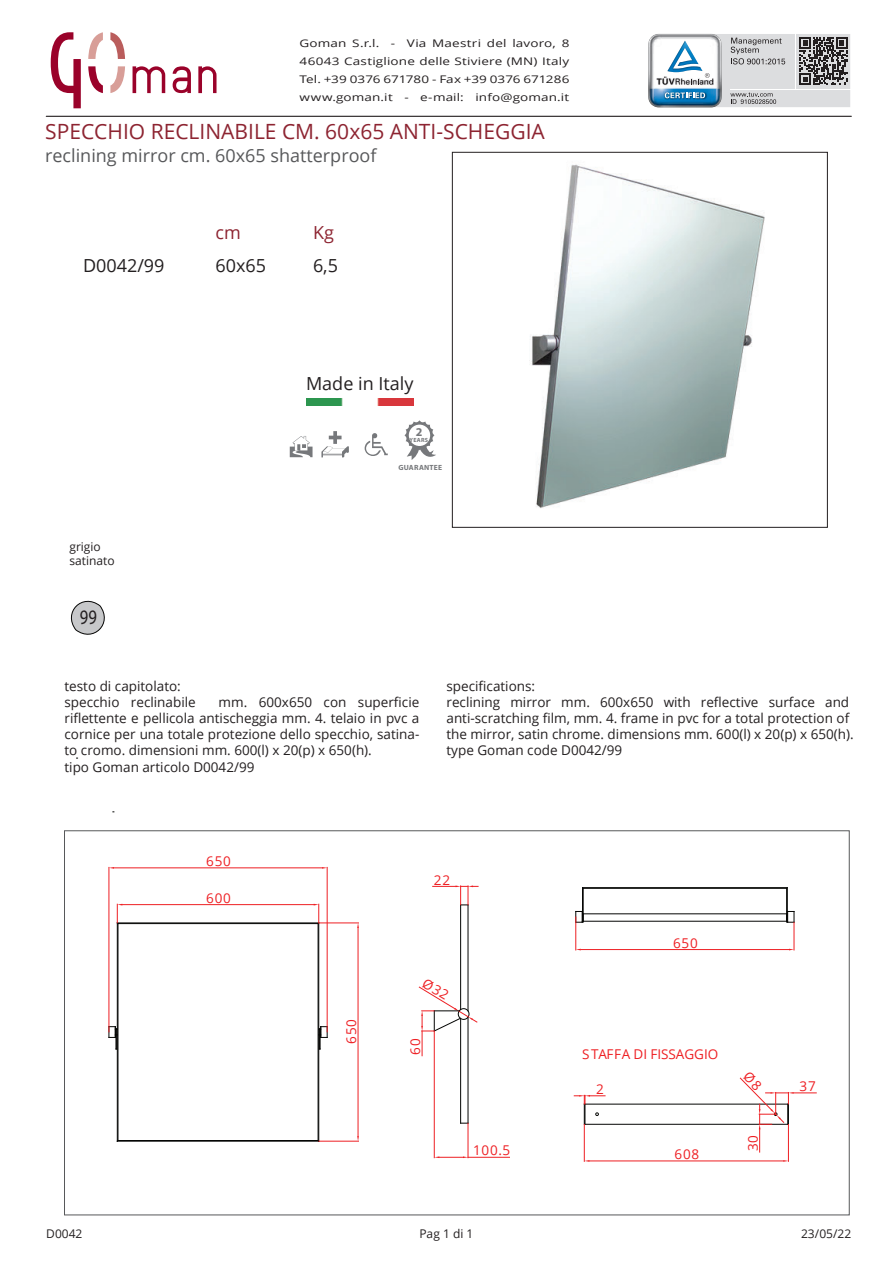
<style>
.page{position:relative;width:893px;height:1263px;background:#fff}
.page>*{position:absolute;margin:0;border:0;box-sizing:border-box;transform-origin:0 0}
.t1{font:21px "Open Sans";color:#8d2431}
.t2{font:20.7px "Myriad Pro";color:#231f20;scale:.8 1}
.t3{font:18px "Open Sans";color:#57585a}
.t4{font:18px "Open Sans";color:#231f20}
.t5{font:18px "Open Sans";color:#8d2431}
.t6{font:13.5px/16.2px "Open Sans";color:#231f20}
.t7{font:13.5px "Open Sans";letter-spacing:.055em;color:#ee1f23}
.t8{font:13.5px "Open Sans";color:#ee1f23}
.t9{font:12px/14.4px "Open Sans";color:#231f20}
.t10{font:700 12px "Myriad Pro";color:#76787b}
.t11{font:10.5px/18px "Open Sans";letter-spacing:.01em;color:#231f20;text-align:justify;scale:1.29 1}
.t12{font:700 7.5px "Myriad Pro";letter-spacing:.025em;color:#76787b}
.t13{font:700 6px "Myriad Pro";letter-spacing:.04em;color:#76787b}
</style>
<div class="page">
<hr style="left:46px;top:116px;width:805px;height:1px;background:#231f20">
<svg style="left:648px;top:33px;width:202px;height:75px"></svg>
<svg style="left:88px;top:66px;width:15px;height:27px"></svg>
<svg style="left:198px;top:66px;width:19px;height:27px"></svg>
<svg style="left:133px;top:66px;width:32px;height:27px"></svg>
<svg style="left:173px;top:66px;width:18px;height:27px"></svg>
<svg style="left:88px;top:32px;width:15px;height:27px"></svg>
<svg style="left:110px;top:32px;width:15px;height:27px"></svg>
<svg style="left:110px;top:66px;width:15px;height:27px"></svg>
<svg style="left:51px;top:32px;width:30px;height:76px"></svg>
<img style="left:455px;top:151px;width:373px;height:377px">
<svg style="left:365px;top:433px;width:23px;height:23px"></svg>
<svg style="left:290px;top:436px;width:23px;height:21px"></svg>
<svg style="left:321px;top:431px;width:28px;height:26px"></svg>
<div style="left:452px;top:152px;width:376px;height:375px;border:1px solid #231f20"></div>
<svg style="left:404px;top:420px;width:32px;height:40px"></svg>
<svg style="left:70px;top:600px;width:35px;height:35px"></svg>
<hr style="left:118px;top:923px;width:200px;height:1px;background:#040503">
<hr style="left:117px;top:1141px;width:202px;height:1px;background:#040503">
<hr style="left:583px;top:913px;width:204px;height:1px;background:#040503">
<hr style="left:583px;top:921px;width:204px;height:1px;background:#040503">
<hr style="left:118px;top:1140px;width:200px;height:1px;background:#040503">
<hr style="left:460px;top:905px;width:1px;height:104px;background:#040503">
<hr style="left:460px;top:1018px;width:1px;height:105px;background:#040503">
<hr style="left:468px;top:905px;width:1px;height:106px;background:#040503">
<hr style="left:468px;top:1017px;width:1px;height:106px;background:#040503">
<hr style="left:318px;top:923px;width:1px;height:217px;background:#040503">
<hr style="left:117px;top:923px;width:1px;height:218px;background:#040503">
<hr style="left:118px;top:923px;width:1px;height:217px;background:#040503">
<hr style="left:584px;top:1104px;width:204px;height:1px;background:#040503">
<hr style="left:585px;top:1124px;width:203px;height:1px;background:#040503">
<hr style="left:584px;top:1124px;width:1px;height:37px;background:#ee1f23">
<hr style="left:788px;top:1124px;width:1px;height:37px;background:#ee1f23">
<hr style="left:589px;top:1161px;width:194px;height:1px;background:#ee1f23">
<svg style="left:574px;top:1095px;width:31px;height:29px"></svg>
<hr style="left:583px;top:888px;width:204px;height:1px;background:#040503">
<hr style="left:582px;top:887px;width:205px;height:1px;background:#040503">
<hr style="left:786px;top:888px;width:1px;height:34px;background:#040503">
<hr style="left:787px;top:888px;width:1px;height:34px;background:#040503">
<hr style="left:583px;top:888px;width:1px;height:34px;background:#040503">
<hr style="left:582px;top:888px;width:1px;height:34px;background:#040503">
<svg style="left:575px;top:911px;width:9px;height:12px"></svg>
<hr style="left:122px;top:904px;width:192px;height:1px;background:#ee1f23">
<svg style="left:117px;top:904px;width:5px;height:20px"></svg>
<svg style="left:314px;top:904px;width:5px;height:20px"></svg>
<hr style="left:319px;top:923px;width:39px;height:1px;background:#ee1f23">
<hr style="left:319px;top:1141px;width:39px;height:1px;background:#ee1f23">
<hr style="left:358px;top:928px;width:1px;height:208px;background:#ee1f23">
<hr style="left:434px;top:1031px;width:1px;height:127px;background:#ee1f23">
<hr style="left:468px;top:1123px;width:1px;height:35px;background:#ee1f23">
<hr style="left:468px;top:1157px;width:41px;height:1px;background:#ee1f23">
<svg style="left:434px;top:1156px;width:34px;height:2px"></svg>
<svg style="left:319px;top:1026px;width:9px;height:24px"></svg>
<svg style="left:109px;top:1026px;width:9px;height:24px"></svg>
<hr style="left:109px;top:867px;width:1px;height:165px;background:#ee1f23">
<hr style="left:327px;top:867px;width:1px;height:165px;background:#ee1f23">
<hr style="left:114px;top:867px;width:208px;height:1px;background:#ee1f23">
<svg style="left:433px;top:885px;width:45px;height:21px"></svg>
<hr style="left:575px;top:917px;width:1px;height:33px;background:#ee1f23">
<hr style="left:581px;top:949px;width:208px;height:1px;background:#ee1f23">
<svg style="left:786px;top:911px;width:9px;height:39px"></svg>
<img style="left:306px;top:399px;width:107px;height:6px">
<svg style="left:740px;top:1077px;width:76px;height:75px"></svg>
<svg style="left:419px;top:978px;width:58px;height:78px"></svg>
<p class="t11" style="left:299px;top:34px;width:211px">Goman S.r.l. - Via Maestri del lavoro, 8<br>46043 Castiglione delle Stiviere (MN) Italy Tel. +39 0376 671780 - Fax +39 0376 671286 www.goman.it - e-mail: info@goman.it</p>
<h1 class="t1" style="left:45px;top:117px;width:501px">SPECCHIO RECLINABILE CM. 60x65 ANTI-SCHEGGIA</h1>
<h3 class="t3" style="left:45px;top:143px;width:333px">reclining mirror cm. 60x65 shatterproof</h3>
<h3 class="t4" style="left:83px;top:253px;width:83px">D0042/99</h3>
<p class="t9" style="left:69px;top:539px;width:47px">grigio satinato</p>
<h2 class="t2" style="left:80px;top:605px;width:23px">99</h2>
<h3 class="t5" style="left:215px;top:221px;width:27px">cm</h3>
<h3 class="t4" style="left:215px;top:253px;width:52px">60x65</h3>
<h3 class="t5" style="left:313px;top:221px;width:22px">Kg</h3>
<h3 class="t4" style="left:313px;top:253px;width:27px">6,5</h3>
<h3 class="t4" style="left:306px;top:371px;width:109px">Made in Italy</h3>
<p class="t10" style="left:416px;top:424px;width:8px">2</p>
<p class="t13" style="left:410px;top:436px;width:20px">YEARS</p>
<p class="t12" style="left:399px;top:463px;width:45px">GUARANTEE</p>
<p class="t6" style="left:64px;top:677px;width:133px">testo di capitolato: specchio reclinabile</p>
<p class="t6" style="left:64px;top:693px;width:356px;text-indent:154px">mm. 600x650 con superficie riflettente e pellicola antischeggia mm. 4. telaio in pvc a cornice per una totale protezione dello specchio, satina&shy;to cromo. dimensioni mm. 600(l) x 20(p) x 650(h).<br>tipo Goman articolo D0042/99</p>
<p class="t6" style="left:446px;top:677px;width:409px">specifications:<br>reclining mirror mm. 600x650 with reflective surface and anti-scratching film, mm. 4. frame in pvc for a total protection of the mirror, satin chrome. dimensions mm. 600(l) x 20(p) x 650(h). type Goman code D0042/99</p>
<p class="t7" style="left:206px;top:852px;width:26px">650</p>
<p class="t7" style="left:206px;top:889px;width:26px">600</p>
<p class="t7" style="left:342px;top:1044px;width:26px;rotate:-90deg">650</p>
<p class="t7" style="left:434px;top:870px;width:18px">22</p>
<p class="t7" style="left:406px;top:1055px;width:18px;rotate:-90deg">60</p>
<p class="t7" style="left:473px;top:1141px;width:39px">100.5</p>
<p class="t7" style="left:673px;top:933px;width:26px">650</p>
<p class="t8" style="left:582px;top:1045px;width:138px">STAFFA DI FISSAGGIO</p>
<p class="t7" style="left:596px;top:1080px;width:9px">2</p>
<p class="t7" style="left:675px;top:1145px;width:26px">608</p>
<p class="t7" style="left:744px;top:1151px;width:18px;rotate:-90deg">30</p>
<p class="t7" style="left:800px;top:1077px;width:18px">37</p>
<p class="t9" style="left:46px;top:1226px;width:38px">D0042</p>
<p class="t9" style="left:419px;top:1226px;width:56px">Pag 1 di 1</p>
<p class="t9" style="left:801px;top:1226px;width:52px">23/05/22</p>
</div>
